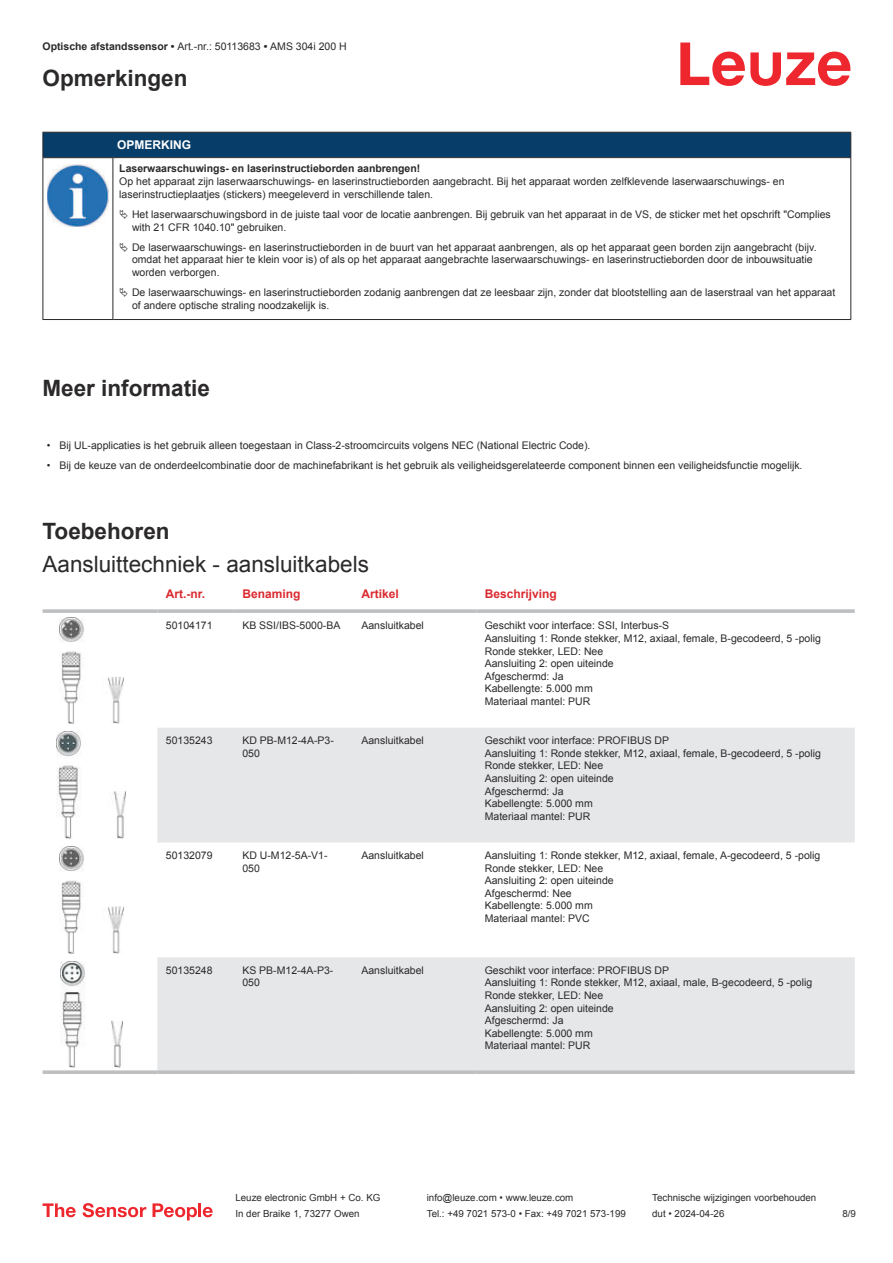
<style>
.page{position:relative;width:893px;height:1263px;background:#fff}
.page>*{position:absolute;margin:0;border:0;box-sizing:border-box;transform-origin:0 0}
.t1{font:700 22.5px "Arial";color:#2b292a}
.t2{font:22.5px "Arial";color:#2b292a}
.t3{font:700 12px "Arial";color:#db2a30}
.t4{font:700 12px "Arial";color:#fff}
.t5{font:10.5px/12.6px "Arial";color:#2b292a}
.t6{font:700 10.5px "Arial";color:#2b292a}
.t7{font:9.75px "Arial";color:#2b292a}
.s1{font-weight:700}
</style>
<div class="page">
<svg style="left:680px;top:43px;width:170px;height:43px"></svg>
<svg style="left:157px;top:728px;width:698px;height:342px;fill:#e6e7e9"></svg>
<svg style="left:43px;top:609px;width:114px;height:4px"></svg>
<svg style="left:157px;top:609px;width:77px;height:4px"></svg>
<svg style="left:234px;top:609px;width:119px;height:4px"></svg>
<svg style="left:353px;top:609px;width:123px;height:4px"></svg>
<svg style="left:476px;top:609px;width:379px;height:4px;background:#c3c5c7"></svg>
<svg style="left:43px;top:1070px;width:114px;height:4px"></svg>
<svg style="left:157px;top:1070px;width:77px;height:4px"></svg>
<svg style="left:234px;top:1070px;width:119px;height:4px"></svg>
<svg style="left:353px;top:1070px;width:123px;height:4px"></svg>
<svg style="left:476px;top:1070px;width:379px;height:4px;background:#c1c3c5"></svg>
<img style="left:59px;top:617px;width:65px;height:106px">
<img style="left:57px;top:732px;width:69px;height:106px">
<img style="left:59px;top:847px;width:65px;height:106px">
<img style="left:60px;top:961px;width:63px;height:107px">
<svg style="left:43px;top:1203px;width:33px;height:14px"></svg>
<svg style="left:83px;top:1203px;width:63px;height:14px"></svg>
<svg style="left:153px;top:1203px;width:44px;height:17px"></svg>
<hr style="left:198px;top:1203px;width:3px;height:14px;background:#ed272d">
<svg style="left:203px;top:1207px;width:10px;height:10px"></svg>
<svg style="left:44px;top:158px;width:806px;height:161px"></svg>
<div style="left:43px;top:132px;width:808px;height:26px;background:#063d69"></div>
<hr style="left:113px;top:157px;width:738px;height:1px;background:#2b292a">
<hr style="left:43px;top:158px;width:1px;height:157px;background:#2b292a">
<hr style="left:113px;top:158px;width:1px;height:157px;background:#2b292a">
<hr style="left:850px;top:158px;width:1px;height:157px;background:#2b292a">
<hr style="left:43px;top:319px;width:70px;height:1px;background:#2b292a">
<hr style="left:113px;top:319px;width:738px;height:1px;background:#2b292a">
<img style="left:47px;top:164px;width:61px;height:63px">
<svg style="left:115px;top:159px;width:734px;height:156px"></svg>
<svg style="left:120px;top:210px;width:8px;height:9px"></svg>
<svg style="left:120px;top:242px;width:8px;height:10px"></svg>
<svg style="left:120px;top:288px;width:8px;height:9px"></svg>
<p class="t5" style="left:43px;top:41px;width:306px"><span class="s1">Optische afstandssensor •</span> Art.-nr.: 50113683 <span class="s1">•</span> AMS 304i 200 H</p>
<h1 class="t1" style="left:43px;top:70px;width:147px">Opmerkingen</h1>
<p class="t4" style="left:117px;top:140px;width:76px">OPMERKING</p>
<p class="t6" style="left:119px;top:165px;width:303px">Laserwaarschuwings- en laserinstructieborden aanbrengen!</p>
<p class="t5" style="left:119px;top:176px;width:667px">Op het apparaat zijn laserwaarschuwings- en laserinstructieborden aangebracht. Bij het apparaat worden zelfklevende laserwaarschuwings- en laserinstructieplaatjes (stickers) meegeleverd in verschillende talen.</p>
<p class="t5" style="left:132px;top:209px;width:700px">Het laserwaarschuwingsbord in de juiste taal voor de locatie aanbrengen. Bij gebruik van het apparaat in de VS, de sticker met het opschrift "Complies with 21 CFR 1040.10" gebruiken.</p>
<p class="t5" style="left:132px;top:242px;width:686px">De laserwaarschuwings- en laserinstructieborden in de buurt van het apparaat aanbrengen, als op het apparaat geen borden zijn aangebracht (bijv. omdat het apparaat hier te klein voor is) of als op het apparaat aangebrachte laserwaarschuwings- en laserinstructieborden door de inbouwsituatie worden verborgen.</p>
<p class="t5" style="left:132px;top:287px;width:705px">De laserwaarschuwings- en laserinstructieborden zodanig aanbrengen dat ze leesbaar zijn, zonder dat blootstelling aan de laserstraal van het apparaat of andere optische straling noodzakelijk is.</p>
<h1 class="t1" style="left:43px;top:380px;width:169px">Meer informatie</h1>
<p class="t5" style="left:47px;top:440px;width:545px">• Bij UL-applicaties is het gebruik alleen toegestaan in Class-2-stroomcircuits volgens NEC (National Electric Code).</p>
<p class="t5" style="left:47px;top:460px;width:757px">• Bij de keuze van de onderdeelcombinatie door de machinefabrikant is het gebruik als veiligheidsgerelateerde component binnen een veiligheidsfunctie mogelijk.</p>
<h1 class="t1" style="left:43px;top:522px;width:129px">Toebehoren</h1>
<h1 class="t2" style="left:43px;top:556px;width:328px">Aansluittechniek - aansluitkabels</h1>
<p class="t3" style="left:166px;top:590px;width:41px">Art.-nr.</p>
<p class="t3" style="left:242px;top:590px;width:60px">Benaming</p>
<p class="t3" style="left:361px;top:590px;width:39px">Artikel</p>
<p class="t3" style="left:485px;top:590px;width:74px">Beschrijving</p>
<p class="t5" style="left:166px;top:620px;width:48px">50104171</p>
<p class="t5" style="left:242px;top:620px;width:100px">KB SSI/IBS-5000-BA</p>
<p class="t5" style="left:361px;top:620px;width:64px">Aansluitkabel</p>
<p class="t5" style="left:485px;top:620px;width:338px">Geschikt voor interface: SSI, Interbus-S<br>Aansluiting 1: Ronde stekker, M12, axiaal, female, B-gecodeerd, 5 -polig Ronde stekker, LED: Nee<br>Aansluiting 2: open uiteinde<br>Afgeschermd: Ja<br>Kabellengte: 5.000 mm<br>Materiaal mantel: PUR</p>
<p class="t5" style="left:166px;top:735px;width:48px">50135243</p>
<p class="t5" style="left:242px;top:735px;width:93px">KD PB-M12-4A-P3-<br>050</p>
<p class="t5" style="left:361px;top:735px;width:64px">Aansluitkabel</p>
<p class="t5" style="left:485px;top:735px;width:338px">Geschikt voor interface: PROFIBUS DP<br>Aansluiting 1: Ronde stekker, M12, axiaal, female, B-gecodeerd, 5 -polig<br>Ronde stekker, LED: Nee<br>Aansluiting 2: open uiteinde<br>Afgeschermd: Ja<br>Kabellengte: 5.000 mm<br>Materiaal mantel: PUR</p>
<p class="t5" style="left:166px;top:850px;width:48px">50132079</p>
<p class="t5" style="left:242px;top:850px;width:87px">KD U-M12-5A-V1-<br>050</p>
<p class="t5" style="left:361px;top:850px;width:64px">Aansluitkabel</p>
<p class="t5" style="left:485px;top:850px;width:337px">Aansluiting 1: Ronde stekker, M12, axiaal, female, A-gecodeerd, 5 -polig<br>Ronde stekker, LED: Nee<br>Aansluiting 2: open uiteinde<br>Afgeschermd: Nee<br>Kabellengte: 5.000 mm<br>Materiaal mantel: PVC</p>
<p class="t5" style="left:166px;top:965px;width:48px">50135248</p>
<p class="t5" style="left:242px;top:965px;width:93px">KS PB-M12-4A-P3-<br>050</p>
<p class="t5" style="left:361px;top:965px;width:64px">Aansluitkabel</p>
<p class="t5" style="left:485px;top:965px;width:329px">Geschikt voor interface: PROFIBUS DP<br>Aansluiting 1: Ronde stekker, M12, axiaal, male, B-gecodeerd, 5 -polig<br>Ronde stekker, LED: Nee<br>Aansluiting 2: open uiteinde<br>Afgeschermd: Ja<br>Kabellengte: 5.000 mm<br>Materiaal mantel: PUR</p>
<p class="t7" style="left:235px;top:1194px;width:146px">Leuze electronic GmbH + Co. KG</p>
<p class="t7" style="left:427px;top:1194px;width:148px">info@leuze.com • www.leuze.com</p>
<p class="t7" style="left:652px;top:1194px;width:166px">Technische wijzigingen voorbehouden</p>
<p class="t7" style="left:235px;top:1210px;width:126px">In der Braike 1, 73277 Owen</p>
<p class="t7" style="left:427px;top:1210px;width:201px">Tel.: +49 7021 573-0 • Fax: +49 7021 573-199</p>
<p class="t7" style="left:652px;top:1210px;width:74px">dut • 2024-04-26</p>
<p class="t7" style="left:842px;top:1210px;width:15px">8 /9</p>
</div>
